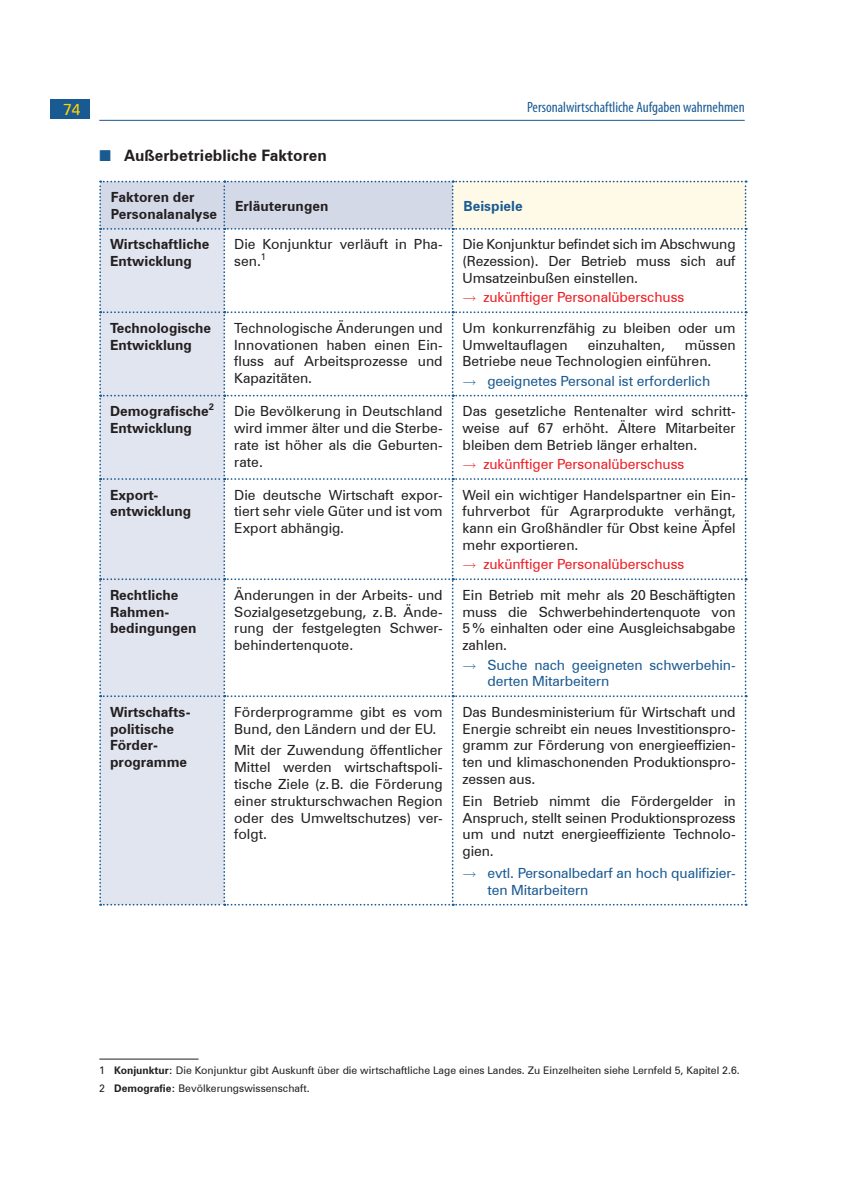
<style>
.page{position:relative;width:844px;height:1191px;background:#fff}
.page>*{position:absolute;margin:0;border:0;box-sizing:border-box;transform-origin:0 0}
.t1{font:700 15.75px "Zurich BT";color:#231f20}
.t2{font:15.75px "Zurich BT";color:#fed304}
.Kolumnentitel_links{font:condensed 14.88px "Myriad Pro";color:#1a5a92}
.Tabelle{font:14px/16.8px "Zurich BT";color:#231f20;text-align:justify}
.Tabelle-linke_Spalte{font:700 14px/16.8px "Zurich BT";color:#231f20}
.Tabelle-2{font:14px/16.8px "Zurich BT";letter-spacing:-.01em;color:#1a5a92}
.Tabelle-3{font:14px "Zurich BT";letter-spacing:-.01em;color:#ee1d23}
.Tabellenkopf{font:700 14px/16.8px "Zurich BT";color:#231f20}
.Tabellenkopf-2{font:700 14px "Zurich BT";color:#1a5a92}
.Fußnote{font:10.5px "Zurich BT";color:#231f20}
.s1{font-family:"Uni Math";font-weight:400;color:#1a5a92}
.s2{font-family:"Uni Math"}
.s3{font-weight:700}
</style>
<div class="page">
<div style="left:50px;top:99px;width:39px;height:20px;background:#1a5a92"></div>
<hr style="left:99px;top:120px;width:645px;height:1px;background:#1a5a92">
<svg style="left:99px;top:181px;width:647px;height:724px"></svg>
<hr style="left:99px;top:1058px;width:99px;height:1px;background:#231f20">
<p class="t2" style="left:63px;top:100px;width:19px">74</p>
<p class="Kolumnentitel_links" style="left:527px;top:99px;width:219px">Personalwirtschaftliche Aufgaben wahrnehmen</p>
<p class="t1" style="left:99px;top:146px;width:264px"><span class="s1">■</span> Außerbetriebliche Faktoren <sup>1</sup> <sup>2</sup></p>
<p class="Tabellenkopf" style="left:111px;top:189px;width:108px">Faktoren der<br>Personalanalyse</p>
<p class="Tabellenkopf" style="left:235px;top:197px;width:95px">Erläuterungen</p>
<p class="Tabellenkopf-2" style="left:463px;top:197px;width:61px">Beispiele</p>
<p class="Tabelle-linke_Spalte" style="left:110px;top:236px;width:101px">Wirtschaftliche<br>Entwicklung</p>
<p class="Tabelle" style="left:234px;top:236px;width:210px">Die Konjunktur verläuft in Pha&shy;sen.<sup>1</sup></p>
<p class="Tabelle" style="left:462px;top:236px;width:274px">Die Konjunktur befindet sich im Abschwung (Rezession). Der Betrieb muss sich auf Umsatzeinbußen einstellen.</p>
<p class="Tabelle-3" style="left:462px;top:289px;width:223px"><span class="s2">→</span> zukünftiger Personalüberschuss</p>
<p class="Tabelle-linke_Spalte" style="left:110px;top:319px;width:102px">Technologische<br>Entwicklung</p>
<p class="Tabelle" style="left:234px;top:319px;width:210px">Technologische Änderungen und Innovationen haben einen Ein&shy;fluss auf Arbeitsprozesse und Kapazitäten.</p>
<p class="Tabelle" style="left:462px;top:319px;width:274px">Um konkurrenzfähig zu bleiben oder um<br>Umweltauflagen</p>
<p class="Tabelle" style="left:587px;top:336px;width:79px">einzuhalten,</p>
<p class="Tabelle" style="left:462px;top:336px;width:274px;text-indent:222px">müssen<br>Betriebe neue Technologien einführen.</p>
<p class="Tabelle-2" style="left:462px;top:372px;width:249px"><span class="s2">→</span> geeignetes Personal ist erforderlich</p>
<p class="Tabelle-linke_Spalte" style="left:110px;top:403px;width:105px">Demografische<sup>2<br></sup>Entwicklung</p>
<p class="Tabelle" style="left:234px;top:403px;width:210px">Die Bevölkerung in Deutschland wird immer älter und die Sterbe&shy;rate ist höher als die Geburten&shy;rate.</p>
<p class="Tabelle" style="left:462px;top:403px;width:274px">Das gesetzliche Rentenalter wird schritt&shy;weise auf 67 erhöht. Ältere Mitarbeiter bleiben dem Betrieb länger erhalten.</p>
<p class="Tabelle-3" style="left:462px;top:455px;width:223px"><span class="s2">→</span> zukünftiger Personalüberschuss</p>
<p class="Tabelle-linke_Spalte" style="left:110px;top:486px;width:83px">Export&shy;entwicklung</p>
<p class="Tabelle" style="left:234px;top:486px;width:210px">Die deutsche Wirtschaft expor&shy;tiert sehr viele Güter und ist vom Export abhängig.</p>
<p class="Tabelle" style="left:462px;top:486px;width:274px">Weil ein wichtiger Handelspartner ein Ein&shy;fuhrverbot für Agrarprodukte verhängt, kann ein Großhändler für Obst keine Äpfel mehr exportieren.</p>
<p class="Tabelle-3" style="left:462px;top:556px;width:223px"><span class="s2">→</span> zukünftiger Personalüberschuss</p>
<p class="Tabelle-linke_Spalte" style="left:110px;top:586px;width:88px">Rechtliche<br>Rahmen&shy;bedingungen</p>
<p class="Tabelle" style="left:234px;top:586px;width:210px">Änderungen in der Arbeits- und Sozialgesetzgebung, z.B. Ände&shy;rung der festgelegten Schwer&shy;behindertenquote.</p>
<p class="Tabelle" style="left:462px;top:586px;width:274px">Ein Betrieb mit mehr als 20 Beschäftigten muss die Schwerbehindertenquote von 5% einhalten oder eine Ausgleichsabgabe zahlen.</p>
<p class="Tabelle-2" style="left:487px;top:656px;width:250px;text-indent:-25px"><span class="s2">→</span> Suche nach geeigneten schwerbehin&shy;derten Mitarbeitern</p>
<p class="Tabelle-linke_Spalte" style="left:110px;top:703px;width:81px">Wirtschafts&shy;politische<br>Förder&shy;programme</p>
<p class="Tabelle" style="left:234px;top:703px;width:210px">Förderprogramme gibt es vom<br>Bund, den Ländern und der EU.</p>
<p class="Tabelle" style="left:462px;top:703px;width:274px">Das Bundesministerium für Wirtschaft und Energie schreibt ein neues Investitionspro&shy;gramm zur Förderung von energieeffizien&shy;ten und klimaschonenden Produktionspro&shy;zessen aus.</p>
<p class="Tabelle" style="left:462px;top:792px;width:274px">Ein Betrieb nimmt die Fördergelder in Anspruch, stellt seinen Produktionsprozess um und nutzt energieeffiziente Technolo&shy;gien.</p>
<p class="Tabelle-2" style="left:487px;top:864px;width:250px;text-indent:-25px"><span class="s2">→</span> evtl. Personalbedarf an hoch qualifizier&shy;ten Mitarbeitern</p>
<p class="Tabelle" style="left:234px;top:742px;width:210px">Mit der Zuwendung öffentlicher Mittel werden wirtschaftspoli&shy;tische Ziele (z.B. die Förderung einer strukturschwachen Region oder des Umweltschutzes) ver&shy;folgt.</p>
<p class="Fußnote" style="left:99px;top:1064px;width:641px">1 <span class="s3">Konjunktur:</span> Die Konjunktur gibt Auskunft über die wirtschaftliche Lage eines Landes. Zu Einzelheiten siehe Lernfeld 5, Kapitel 2.6.</p>
<p class="Fußnote" style="left:99px;top:1081px;width:212px">2 <span class="s3">Demografie:</span> Bevölkerungswissenschaft.</p>
</div>
